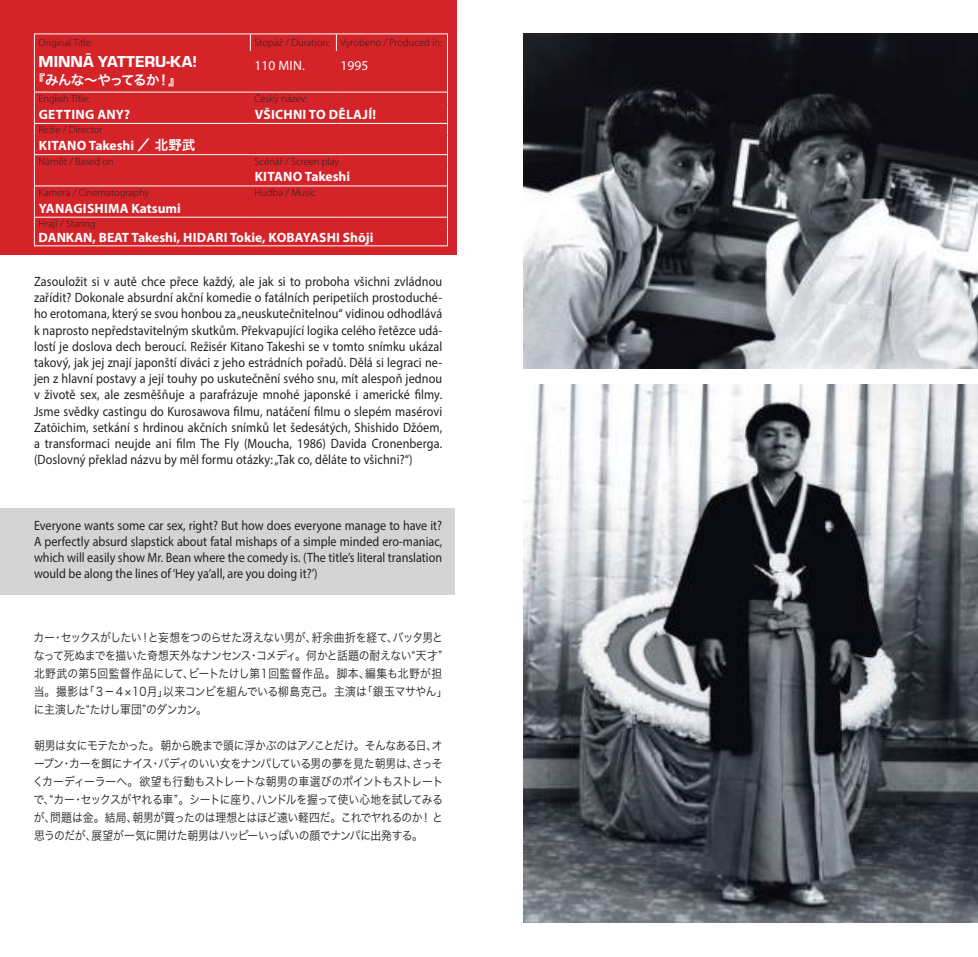
<style>
.page{position:relative;width:978px;height:957px;background:#fff}
.page>*{position:absolute;margin:0;border:0;box-sizing:border-box;transform-origin:0 0}
.t1{font:16.5px "Eurostile Hea";color:#fff}
.t2{font:13.5px/16.2px "Myriad Pro";color:#241f1f;text-align:justify;scale:.9 1}
.t3{font:700 13.5px "Myriad Pro";color:#fff}
.t4{font:700 13.5px "Myriad Pro";letter-spacing:.02em;color:#fff}
.t5{font:13.5px "Hira Kaku Pro W6";letter-spacing:-.075em;color:#fff}
.t6{font:13.5px "Myriad Pro";color:#fff}
.t7{font:12px/18px "Hira Kaku Pro W3";letter-spacing:-.03em;color:#241f1f;scale:.9 1}
.t8{font:300 10.5px "Myriad Pro";color:#241f1f}
.s1{font-family:"Hira Kaku Pro W6";font-weight:400}
</style>
<div class="page">
<div style="left:0;top:0;width:456px;height:255px;background:#d42429"></div>
<div style="left:0;top:508px;width:455px;height:86px;background:#d5d4d5"></div>
<img style="left:523px;top:34px;width:455px;height:334px">
<img style="left:523px;top:384px;width:455px;height:539px">
<svg style="left:250px;top:35px;width:1px;height:16px"></svg>
<svg style="left:336px;top:35px;width:1px;height:16px"></svg>
<hr style="left:34px;top:34px;width:216px;height:1px;background:#fff">
<svg style="left:34px;top:34px;width:1px;height:17px"></svg>
<hr style="left:250px;top:34px;width:86px;height:1px;background:#fff">
<hr style="left:336px;top:34px;width:112px;height:1px;background:#fff">
<svg style="left:447px;top:34px;width:1px;height:17px"></svg>
<hr style="left:34px;top:123px;width:216px;height:1px;background:#fff">
<hr style="left:34px;top:185px;width:216px;height:1px;background:#fff">
<hr style="left:34px;top:217px;width:216px;height:1px;background:#fff">
<hr style="left:34px;top:154px;width:216px;height:1px;background:#fff">
<hr style="left:34px;top:51px;width:1px;height:41px;background:#fff">
<hr style="left:447px;top:51px;width:1px;height:41px;background:#fff">
<hr style="left:34px;top:92px;width:216px;height:1px;background:#fff">
<svg style="left:34px;top:92px;width:1px;height:153px"></svg>
<hr style="left:34px;top:245px;width:216px;height:1px;background:#fff">
<hr style="left:250px;top:245px;width:86px;height:1px;background:#fff">
<hr style="left:336px;top:245px;width:112px;height:1px;background:#fff">
<hr style="left:250px;top:92px;width:86px;height:1px;background:#fff">
<hr style="left:336px;top:92px;width:112px;height:1px;background:#fff">
<hr style="left:250px;top:123px;width:86px;height:1px;background:#fff">
<hr style="left:336px;top:123px;width:112px;height:1px;background:#fff">
<hr style="left:250px;top:154px;width:86px;height:1px;background:#fff">
<hr style="left:336px;top:154px;width:112px;height:1px;background:#fff">
<hr style="left:250px;top:185px;width:86px;height:1px;background:#fff">
<hr style="left:336px;top:185px;width:112px;height:1px;background:#fff">
<svg style="left:447px;top:92px;width:1px;height:153px"></svg>
<hr style="left:250px;top:217px;width:86px;height:1px;background:#fff">
<hr style="left:336px;top:217px;width:112px;height:1px;background:#fff">
<p class="t8" style="left:39px;top:37px;width:56px">Original Title:</p>
<p class="t8" style="left:255px;top:37px;width:189px">Stopáž / Duration: Vyrobeno / Produced in:</p>
<p class="t1" style="left:39px;top:50px;width:160px">MINNĀ YATTERU-KA!</p>
<p class="t5" style="left:32px;top:68px;width:151px">『みんな～やってるか！』</p>
<p class="t6" style="left:255px;top:57px;width:52px">110 MIN.</p>
<p class="t6" style="left:341px;top:57px;width:29px">1995</p>
<p class="t8" style="left:39px;top:92px;width:53px">English Title:</p>
<p class="t8" style="left:255px;top:92px;width:55px">Český název:</p>
<p class="t4" style="left:39px;top:105px;width:93px">GETTING ANY?</p>
<p class="t4" style="left:255px;top:105px;width:123px">VŠICHNI TO DĚLAJÍ!</p>
<p class="t8" style="left:39px;top:124px;width:65px">Režie / Director</p>
<p class="t3" style="left:39px;top:137px;width:158px">KITANO Takeshi <span class="s1">／ 北野武</span></p>
<p class="t8" style="left:39px;top:155px;width:76px">Námět / Based on</p>
<p class="t8" style="left:255px;top:155px;width:86px">Scénář / Screen play</p>
<p class="t3" style="left:255px;top:168px;width:97px">KITANO Takeshi</p>
<p class="t8" style="left:39px;top:186px;width:112px">Kamera / Cinematography</p>
<p class="t8" style="left:255px;top:186px;width:63px">Hudba / Music</p>
<p class="t3" style="left:39px;top:199px;width:144px">YANAGISHIMA Katsumi</p>
<p class="t8" style="left:39px;top:217px;width:58px">Hrají / Staring</p>
<p class="t3" style="left:39px;top:228px;width:336px">DANKAN, BEAT Takeshi, HIDARI Tokie, KOBAYASHI Shōji</p>
<p class="t2" style="left:34px;top:273px;width:455px">Zasouložit si v autě chce přece každý, ale jak si to proboha všichni zvládnou zařídit? Dokonale absurdní akční komedie o fatálních peripetiích prostoduché&shy;ho erotomana, který se svou honbou za „neuskutečnitelnou“ vidinou odhodlává k naprosto nepředstavitelným skutkům. Překvapující logika celého řetězce udá&shy;lostí je doslova dech beroucí. Režisér Kitano Takeshi se v tomto snímku ukázal takový, jak jej znají japonští diváci z jeho estrádních pořadů. Dělá si legraci ne&shy;jen z hlavní postavy a její touhy po uskutečnění svého snu, mít alespoň jednou v životě sex, ale zesměšňuje a parafrázuje mnohé japonské i americké filmy.<br>Jsme svědky castingu do Kurosawova filmu, natáčení filmu o slepém masérovi Zatōichim, setkání s hrdinou akčních snímků let šedesátých, Shishido Džóem, a transformaci neujde ani film The Fly (Moucha, 1986) Davida Cronenberga. (Doslovný překlad názvu by měl formu otázky: „Tak co, děláte to všichni?“)</p>
<p class="t2" style="left:34px;top:517px;width:455px">Everyone wants some car sex, right? But how does everyone manage to have it?<br>A perfectly absurd slapstick about fatal mishaps of a simple minded ero-maniac, which will easily show Mr. Bean where the comedy is. (The title’s literal translation would be along the lines of ‘Hey ya’all, are you doing it?’)</p>
<p class="t7" style="left:33px;top:628px;width:462px">カー・セックスがしたい！と妄想をつのらせた冴えない男が、紆余曲折を経て、バッタ男となって死ぬまでを描いた奇想天外なナンセンス・コメディ。何かと話題の耐えない“天才”北野武の第5回監督作品にして、ビートたけし第1回監督作品。 脚本、編集も北野が担当。 撮影は「３－４×10月」以来コンビを組んでいる柳島克己。 主演は「銀玉マサやん」に主演した“たけし軍団”のダンカン。</p>
<p class="t7" style="left:33px;top:736px;width:457px;text-align:justify">朝男は女にモテたかった。朝から晩まで頭に浮かぶのはアノことだけ。そんなある日、オープン･カーを餌にナイス･バディのいい女をナンパしている男の夢を見た朝男は、さっそくカーディーラーへ。 欲望も行動もストレートな朝男の車選びのポイントもストレートで、“カー･セックスがヤれる車”。シートに座り、ハンドルを握って使い心地を試してみるが、問題は金。結局、朝男が買ったのは理想とはほど遠い軽四だ。これでヤれるのか！ と思うのだが、展望が一気に開けた朝男はハッピーいっぱいの顔でナンパに出発する。</p>
</div>
